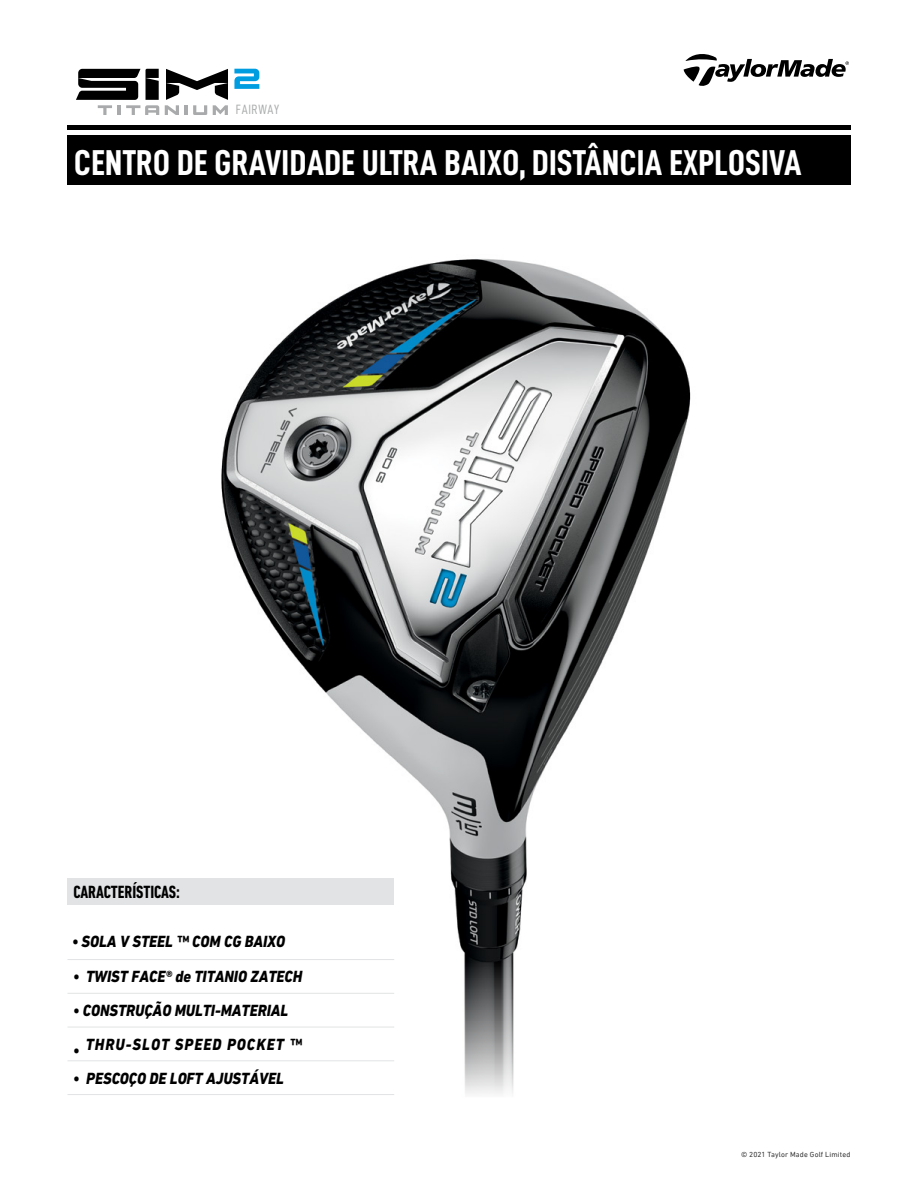
<style>
.page{position:relative;width:918px;height:1188px;background:#fff}
.page>*{position:absolute;margin:0;border:0;box-sizing:border-box;transform-origin:0 0}
.t1{font:36px "D DIN Condensed Bold";letter-spacing:.01em;color:#fff}
.t2{font:700 condensed 18px "DIN Next LT Pro";color:#000;scale:.96 1}
.t3{font:italic 800 16.5px "DIN Next LT Pro";color:#000;scale:.9 1}
.t4{font:italic 800 16.5px "DIN Next LT Pro";letter-spacing:.07em;color:#000;scale:.9 1}
.t5{font:13.5px "D DIN Condensed";letter-spacing:.05em;color:#a9aaab;scale:.96 1}
.t6{font:7.5px "DIN Next LT Pro";letter-spacing:.02em;color:#000}
.s1{font-weight:700}
</style>
<div class="page">
<div style="left:67px;top:135px;width:783px;height:50px;background:#000"></div>
<div style="left:67px;top:125px;width:783px;height:5px;background:#000"></div>
<svg style="left:684px;top:54px;width:165px;height:32px"></svg>
<img style="left:68px;top:259px;width:623px;height:835px">
<svg style="left:234px;top:69px;width:25px;height:20px"></svg>
<svg style="left:76px;top:69px;width:83px;height:46px"></svg>
<svg style="left:165px;top:69px;width:63px;height:46px"></svg>
<div style="left:68px;top:878px;width:326px;height:27px;background:#e2e3e4"></div>
<hr style="left:68px;top:959px;width:326px;height:1px;background:#e2e3e4">
<hr style="left:68px;top:993px;width:326px;height:1px;background:#e2e3e4">
<hr style="left:68px;top:1027px;width:326px;height:1px;background:#e2e3e4">
<hr style="left:68px;top:1060px;width:326px;height:1px;background:#e2e3e4">
<hr style="left:68px;top:1094px;width:326px;height:1px;background:#e2e3e4">
<p class="t5" style="left:236px;top:102px;width:47px">FAIRWAY</p>
<h1 class="t1" style="left:74px;top:143px;width:729px">CENTRO DE GRAVIDADE ULTRA BAIXO, DISTÂNCIA EXPLOSIVA</h1>
<p class="t2" style="left:74px;top:882px;width:113px">CARACTERÍSTICAS:</p>
<p class="t3" style="left:72px;top:931px;width:238px"><span class="s1">•</span> SOLA V STEEL ™ COM CG BAIXO</p>
<p class="t3" style="left:73px;top:967px;width:256px"><span class="s1">•</span> TWIST FACE® de TITANIO ZATECH</p>
<p class="t3" style="left:73px;top:1001px;width:240px"><span class="s1">•</span> CONSTRUÇÃO MULTI-MATERIAL</p>
<p class="t4" style="left:73px;top:1035px;width:256px"><span class="s1">•</span> THRU-SLOT SPEED POCKET ™</p>
<p class="t3" style="left:73px;top:1069px;width:235px"><span class="s1">•</span> PESCOÇO DE LOFT AJUSTÁVEL</p>
<p class="t6" style="left:741px;top:1150px;width:111px">© 2021 Taylor Made Golf Limited</p>
</div>
